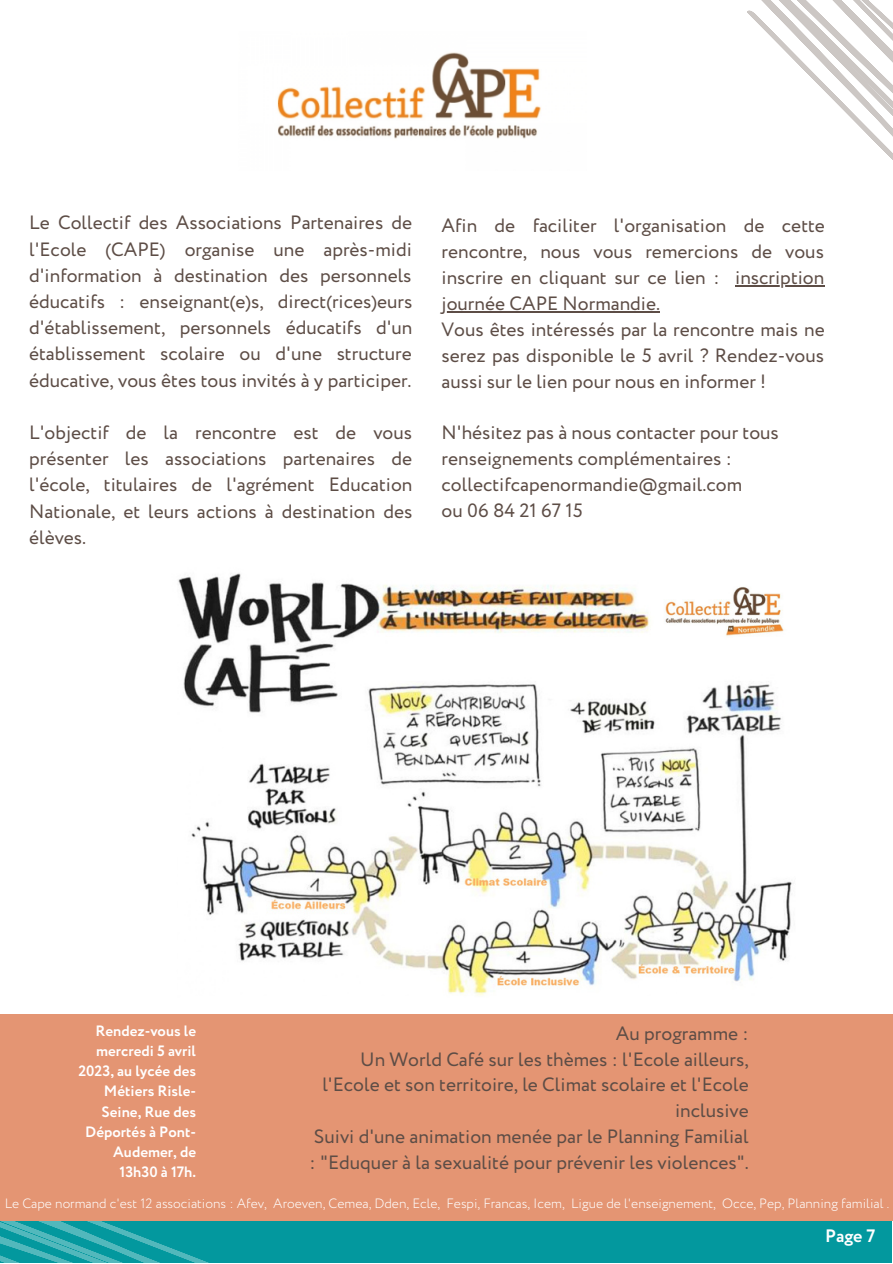
<style>
.page{position:relative;width:893px;height:1264px;background:#fff}
.page>*{position:absolute;margin:0;border:0;box-sizing:border-box;transform-origin:0 0}
.t1{font:19.2px/25.8px "Circe";color:#5d4d46}
.t2{font:700 18px "Circe";color:#fff}
.t3{font:700 15px/20.2px "Circe";color:#fff;text-align:right}
.t4{font:300 13.5px "Circe";color:#fff}
</style>
<div class="page">
<div style="left:0;top:1213px;width:891px;height:49px;background:#03989e"></div>
<svg style="left:735px;top:0;width:157px;height:287px"></svg>
<svg style="left:0;top:1220px;width:385px;height:42px"></svg>
<img style="left:178px;top:573px;width:614px;height:423px">
<img style="left:277px;top:52px;width:264px;height:87px">
<hr style="left:735px;top:285px;width:89px;height:1px;background:#5d4d46">
<hr style="left:441px;top:311px;width:219px;height:1px;background:#5d4d46">
<div style="left:0;top:1014px;width:892px;height:206px;background:#e49573"></div>
<p class="t1" style="left:29px;top:211px;width:385px;line-height:26.2px;text-align:justify">Le Collectif des Associations Partenaires de l'Ecole (CAPE) organise une après-midi d'information à destination des personnels éducatifs : enseignant(e)s, direct(rices)eurs d'établissement, personnels éducatifs d'un établissement scolaire ou d'une structure éducative, vous êtes tous invités à y participer.</p>
<p class="t1" style="left:29px;top:420px;width:385px;line-height:26.2px;text-align:justify">L'objectif de la rencontre est de vous présenter les associations partenaires de l'école, titulaires de l'agrément Education Nationale, et leurs actions à destination des élèves.</p>
<p class="t1" style="left:441px;top:214px;width:385px">Afin de faciliter l'organisation de cette rencontre, nous vous remercions de vous inscrire en cliquant sur ce lien : inscription journée CAPE Normandie.<br>Vous êtes intéressés par la rencontre mais ne serez pas disponible le 5 avril ? Rendez-vous aussi sur le lien pour nous en informer !</p>
<p class="t1" style="left:441px;top:421px;width:339px">N'hésitez pas à nous contacter pour tous renseignements complémentaires : collectifcapenormandie@gmail.com<br>ou 06 84 21 67 15</p>
<p class="t3" style="left:78px;top:1021px;width:119px">Rendez-vous le mercredi 5 avril<br>2023, au lycée des<br>Métiers Risle-<br>Seine, Rue des<br>Déportés à Pont-<br>Audemer, de<br>13h30 à 17h.</p>
<p class="t1" style="left:309px;top:1021px;width:440px;text-align:right">Au programme :<br>Un World Café sur les thèmes : l'Ecole ailleurs, l'Ecole et son territoire, le Climat scolaire et l'Ecole inclusive<br>Suivi d'une animation menée par le Planning Familial : "Eduquer à la sexualité pour prévenir les violences".</p>
<p class="t4" style="left:5px;top:1194px;width:885px">Le Cape normand c'est 12 associations : Afev, Aroeven, Cemea, Dden, Ecle, Fespi, Francas, Icem, Ligue de l'enseignement, Occe, Pep, Planning familial .</p>
<p class="t2" style="left:824px;top:1223px;width:52px">Page 7</p>
</div>
